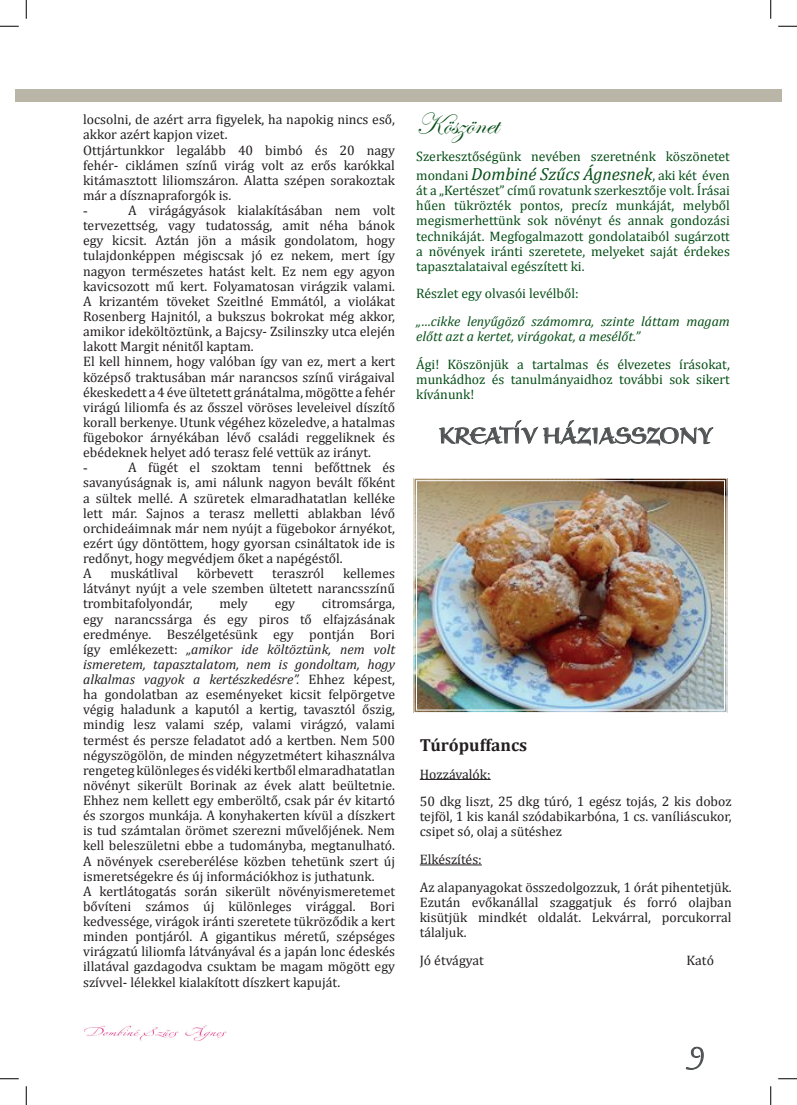
<style>
.page{position:relative;width:797px;height:1105px;background:#fff}
.page>*{position:absolute;margin:0;border:0;box-sizing:border-box;transform-origin:0 0}
.t1{font:30px "Edwardian Script ITC";color:#064f17}
.t2{font:22.5px "Braganza SCITC";color:#515455}
.t3{font:italic 17.5px "Cambria";color:#064f17}
.t4{font:700 17.5px "Cambria";color:#231f20}
.t5{font:13.75px/15.1px "Cambria";color:#231f20}
.t6{font:13.75px/15.1px "Cambria";color:#064f17;text-align:justify}
.t7{font:italic 13.75px/15.1px "Cambria";color:#064f17}
.t8{font:13.75px "Times New Roman";color:#231f20}
.s1{font-style:italic}
.s2{font-style:normal;font-size:13.75px}
</style>
<div class="page">
<div style="left:16px;top:89px;width:10px;height:13px;background:#b9b6a7"></div>
<div style="left:26px;top:89px;width:755px;height:13px;background:#b9b6a7"></div>
<svg style="left:685px;top:1046px;width:19px;height:24px"></svg>
<svg style="left:439px;top:420px;width:275px;height:26px"></svg>
<hr style="left:420px;top:779px;width:70px;height:1px;background:#231f20">
<hr style="left:420px;top:864px;width:62px;height:1px;background:#231f20">
<img style="left:415px;top:478px;width:313px;height:235px">
<div style="left:413px;top:478px;width:314px;height:235px;border:1px solid #fff"></div>
<div style="left:416px;top:480px;width:309px;height:231px;border:1px solid #fff"></div>
<img style="left:84px;top:1025px;width:143px;height:17px">
<svg style="left:0;top:25px;width:19px;height:2px"></svg>
<svg style="left:778px;top:25px;width:19px;height:2px"></svg>
<svg style="left:0;top:1078px;width:19px;height:1px"></svg>
<svg style="left:778px;top:1078px;width:19px;height:1px"></svg>
<svg style="left:25px;top:0;width:2px;height:19px"></svg>
<svg style="left:25px;top:1086px;width:2px;height:19px"></svg>
<svg style="left:770px;top:0;width:1px;height:19px"></svg>
<svg style="left:770px;top:1086px;width:1px;height:19px"></svg>
<p class="t5" style="left:83px;top:112px;width:313px">locsolni, de azért arra figyelek, ha napokig nincs eső, akkor azért kapjon vizet.<br>Ottjártunkkor legalább 40 bimbó és 20 nagy fehér- ciklámen színű virág volt az erős karókkal kitámasztott liliomszáron. Alatta szépen sorakoztak már a dísznapraforgók is.</p>
<p class="t8" style="left:83px;top:201px;width:6px">-</p>
<p class="t5" style="left:83px;top:203px;width:313px;text-indent:45px">A virágágyások kialakításában nem volt tervezettség, vagy tudatosság, amit néha bánok egy kicsit. Aztán jön a másik gondolatom, hogy tulajdonképpen mégiscsak jó ez nekem, mert így nagyon természetes hatást kelt. Ez nem egy agyon kavicsozott mű kert. Folyamatosan virágzik valami.<br>A krizantém töveket Szeitlné Emmától, a violákat Rosenberg Hajnitól, a bukszus bokrokat még akkor, amikor ideköltöztünk, a Bajcsy- Zsilinszky utca elején lakott Margit nénitől kaptam.<br>El kell hinnem, hogy valóban így van ez, mert a kert középső traktusában már narancsos színű virágaival ékeskedett a 4 éve ültetett gránátalma, mögötte a fehér virágú liliomfa és az ősszel vöröses leveleivel díszítő korall berkenye. Utunk végéhez közeledve, a hatalmas fügebokor árnyékában lévő családi reggeliknek és ebédeknek helyet adó terasz felé vettük az irányt.</p>
<p class="t8" style="left:83px;top:458px;width:6px">-</p>
<p class="t5" style="left:83px;top:460px;width:313px;text-indent:45px">A fügét el szoktam tenni befőttnek és savanyúságnak is, ami nálunk nagyon bevált főként a sültek mellé. A szüretek elmaradhatatlan kelléke lett már. Sajnos a terasz melletti ablakban lévő orchideáimnak már nem nyújt a fügebokor árnyékot, ezért úgy döntöttem, hogy gyorsan csináltatok ide is redőnyt, hogy megvédjem őket a napégéstől.<br>A</p>
<p class="t5" style="left:110px;top:566px;width:69px">muskátlival</p>
<p class="t5" style="left:197px;top:566px;width:58px">körbevett</p>
<p class="t5" style="left:272px;top:566px;width:54px">teraszról</p>
<p class="t5" style="left:83px;top:566px;width:313px;text-align:justify;text-indent:260px">kellemes látványt nyújt a vele szemben ültetett narancsszínű trombitafolyondár,</p>
<p class="t5" style="left:83px;top:596px;width:313px;text-indent:239px">citromsárga, egy narancssárga és egy piros tő elfajzásának eredménye. Beszélgetésünk egy pontján Bori így emlékezett: <span class="s1">„amikor ide költöztünk, nem volt ismeretem, tapasztalatom, nem is gondoltam, hogy alkalmas vagyok a kertészkedésre”.</span> Ehhez képest, ha gondolatban az eseményeket kicsit felpörgetve végig haladunk a kaputól a kertig, tavasztól őszig, mindig lesz valami szép, valami virágzó, valami termést és persze feladatot adó a kertben. Nem 500 négyszögölön, de minden négyzetmétert kihasználva rengeteg különleges és vidéki kertből elmaradhatatlan növényt sikerült Borinak az évek alatt beültetnie.<br>Ehhez nem kellett egy emberöltő, csak pár év kitartó és szorgos munkája. A konyhakerten kívül a díszkert is tud számtalan örömet szerezni művelőjének. Nem kell beleszületni ebbe a tudományba, megtanulható.<br>A növények csereberélése közben tehetünk szert új ismeretségekre és új információkhoz is juthatunk.<br>A kertlátogatás során sikerült növényismeretemet bővíteni számos új különleges virággal. Bori kedvessége, virágok iránti szeretete tükröződik a kert minden pontjáról. A gigantikus méretű, szépséges virágzatú liliomfa látványával és a japán lonc édeskés illatával gazdagodva csuktam be magam mögött egy szívvel- lélekkel kialakított díszkert kapuját.</p>
<p class="t5" style="left:219px;top:596px;width:30px">mely</p>
<p class="t5" style="left:275px;top:596px;width:22px">egy</p>
<h1 class="t1" style="left:416px;top:108px;width:84px">Köszönet</h1>
<p class="t6" style="left:416px;top:149px;width:315px">Szerkesztőségünk nevében szeretnénk köszönetet</p>
<p class="t3" style="left:416px;top:162px;width:315px"><span class="s2">mondani</span> Dombiné Szűcs Ágnesnek<span class="s2">, aki két éven</span></p>
<p class="t6" style="left:416px;top:183px;width:315px">át a „Kertészet” című rovatunk szerkesztője volt. Írásai hűen tükrözték pontos, precíz munkáját, melyből megismerhettünk sok növényt és annak gondozási technikáját. Megfogalmazott gondolataiból sugárzott a növények iránti szeretete, melyeket saját érdekes tapasztalataival egészített ki.</p>
<p class="t6" style="left:416px;top:286px;width:164px">Részlet egy olvasói levélből:</p>
<p class="t7" style="left:416px;top:313px;width:315px">„…cikke lenyűgöző számomra, szinte láttam magam előtt azt a kertet, virágokat, a mesélőt.”</p>
<p class="t6" style="left:416px;top:357px;width:315px">Ági! Köszönjük a tartalmas és élvezetes írásokat, munkádhoz és tanulmányaidhoz további sok sikert kívánunk!</p>
<h2 class="t2" style="left:439px;top:422px;width:276px">KREATÍV HÁZIASSZONY</h2>
<p class="t4" style="left:420px;top:733px;width:109px">Túrópuffancs</p>
<p class="t5" style="left:420px;top:760px;width:313px;line-height:27.6px">Hozzávalók:<br>50 dkg liszt, 25 dkg túró, 1 egész tojás, 2 kis doboz</p>
<p class="t5" style="left:420px;top:809px;width:313px">tejföl, 1 kis kanál szódabikarbóna, 1 cs. vaníliáscukor, csipet só, olaj a sütéshez</p>
<p class="t5" style="left:420px;top:845px;width:313px;line-height:27.6px">Elkészítés:<br>Az alapanyagokat összedolgozzuk, 1 órát pihentetjük.</p>
<p class="t5" style="left:420px;top:894px;width:313px;text-align:justify">Ezután evőkanállal szaggatjuk és forró olajban kisütjük mindkét oldalát. Lekvárral, porcukorral tálaljuk.</p>
<p class="t5" style="left:420px;top:952px;width:66px">Jó étvágyat</p>
<p class="t5" style="left:686px;top:952px;width:29px">Kató</p>
</div>
